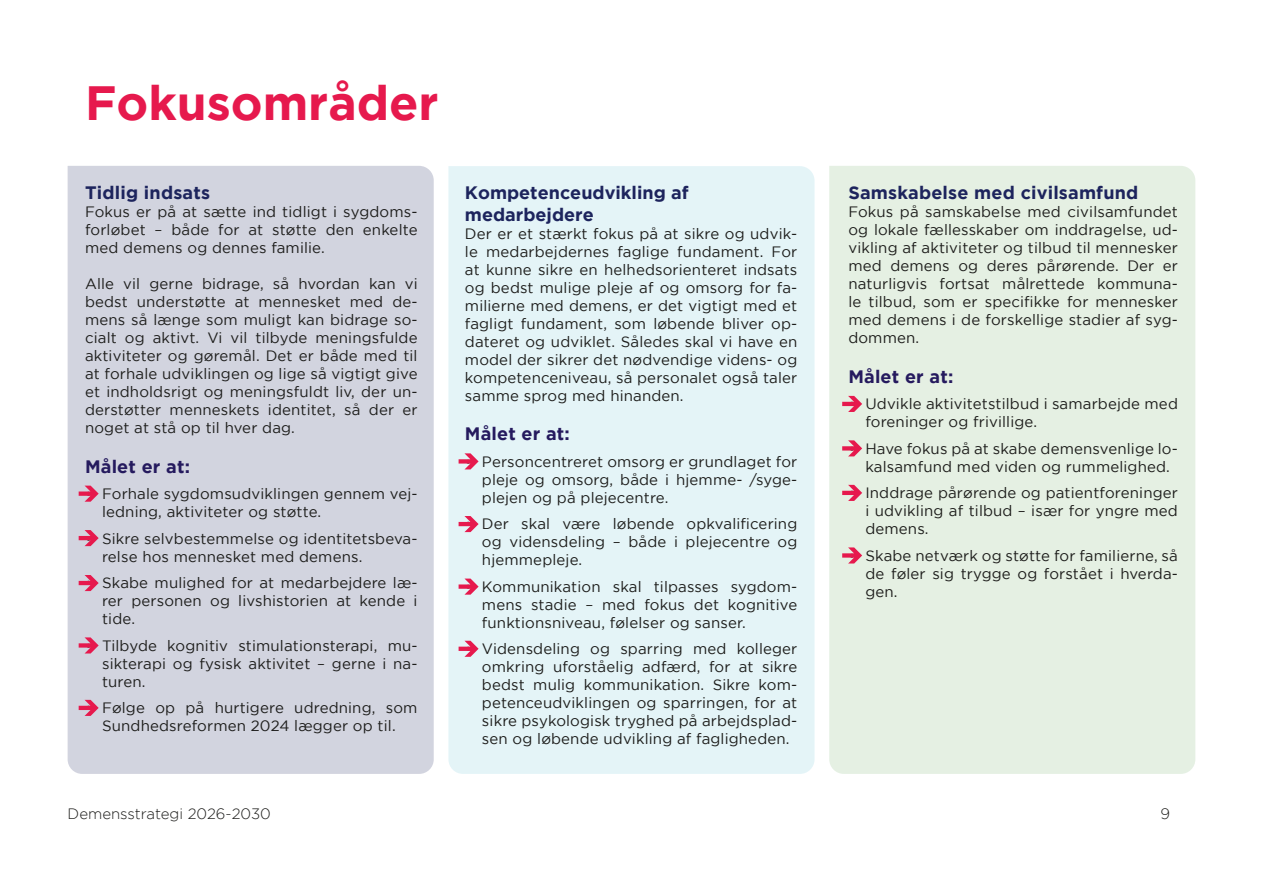
<style>
.page{position:relative;width:1263px;height:893px;background:#fff}
.page>*{position:absolute;margin:0;border:0;box-sizing:border-box;transform-origin:0 0}
.Titel_H2{font:700 48px "Gotham";color:#e6194d}
.Brødtekst{font:700 18px "Gotham";letter-spacing:.01em;color:#1d245d}
.t1{font:700 18px "Gotham";letter-spacing:.01em;color:#251a5e}
.t2{font:15px/18px "Gotham";letter-spacing:.01em;color:#1d1d1b;text-align:justify}
.t3{font:300 15px "Gotham";color:#1d1d1b}
</style>
<div class="page">
<div style="left:68px;top:166px;width:366px;height:608px;background:#d2d4df"></div>
<svg style="left:79px;top:486px;width:20px;height:16px"></svg>
<svg style="left:79px;top:530px;width:20px;height:16px"></svg>
<svg style="left:79px;top:575px;width:20px;height:16px"></svg>
<svg style="left:79px;top:637px;width:20px;height:16px"></svg>
<svg style="left:79px;top:700px;width:20px;height:16px"></svg>
<div style="left:448px;top:166px;width:366px;height:608px;background:#e4f4f7"></div>
<div style="left:829px;top:166px;width:366px;height:608px;background:#e5f0e3"></div>
<svg style="left:459px;top:453px;width:20px;height:16px"></svg>
<svg style="left:842px;top:396px;width:20px;height:16px"></svg>
<svg style="left:842px;top:440px;width:20px;height:16px"></svg>
<svg style="left:842px;top:485px;width:20px;height:16px"></svg>
<svg style="left:842px;top:547px;width:20px;height:16px"></svg>
<svg style="left:459px;top:516px;width:20px;height:16px"></svg>
<svg style="left:459px;top:579px;width:20px;height:16px"></svg>
<svg style="left:459px;top:641px;width:20px;height:16px"></svg>
<h2 class="Titel_H2" style="left:85px;top:75px;width:355px">Fokusområder</h2>
<p class="Brødtekst" style="left:85px;top:182px;width:127px">Tidlig indsats</p>
<p class="t2" style="left:85px;top:202px;width:334px">Fokus er på at sætte ind tidligt i sygdoms&shy;forløbet – både for at støtte den enkelte med demens og dennes familie.</p>
<p class="t2" style="left:85px;top:274px;width:334px">Alle vil gerne bidrage, så hvordan kan vi bedst understøtte at mennesket med de&shy;mens så længe som muligt kan bidrage so&shy;cialt og aktivt. Vi vil tilbyde meningsfulde aktiviteter og gøremål. Det er både med til at forhale udviklingen og lige så vigtigt give et indholdsrigt og meningsfuldt liv, der un&shy;derstøtter menneskets identitet, så der er noget at stå op til hver dag.</p>
<p class="t1" style="left:85px;top:456px;width:107px">Målet er at:</p>
<p class="t2" style="left:102px;top:485px;width:317px;text-indent:-17px">• Forhale sygdomsudviklingen gennem vej&shy;ledning, aktiviteter og støtte.</p>
<p class="t2" style="left:102px;top:529px;width:317px;text-indent:-17px">• Sikre selvbestemmelse og identitetsbeva&shy;relse hos mennesket med demens.</p>
<p class="t2" style="left:102px;top:574px;width:317px;text-indent:-17px">• Skabe mulighed for at medarbejdere læ&shy;rer personen og livshistorien at kende i tide.</p>
<p class="t2" style="left:102px;top:636px;width:317px;text-indent:-17px">• Tilbyde kognitiv stimulationsterapi, mu&shy;sikterapi og fysisk aktivitet – gerne i na&shy;turen.</p>
<p class="t2" style="left:85px;top:699px;width:334px;text-align:center">• Følge op på hurtigere udredning, som<br>Sundhedsreformen 2024 lægger op til.</p>
<p class="Brødtekst" style="left:465px;top:182px;width:225px">Kompetenceudvikling af</p>
<p class="Brødtekst" style="left:465px;top:204px;width:130px">medarbejdere</p>
<p class="t2" style="left:465px;top:224px;width:334px">Der er et stærkt fokus på at sikre og udvik&shy;le medarbejdernes faglige fundament. For at kunne sikre en helhedsorienteret indsats og bedst mulige pleje af og omsorg for fa&shy;milierne med demens, er det vigtigt med et fagligt fundament, som løbende bliver op&shy;dateret og udviklet. Således skal vi have en model der sikrer det nødvendige videns- og kompetenceniveau, så personalet også taler samme sprog med hinanden.</p>
<p class="t1" style="left:465px;top:423px;width:107px">Målet er at:</p>
<p class="t2" style="left:482px;top:452px;width:317px;text-indent:-17px">• Personcentreret omsorg er grundlaget for pleje og omsorg, både i hjemme- /syge&shy;plejen og på plejecentre.</p>
<p class="t2" style="left:482px;top:515px;width:317px;text-indent:-17px">• Der skal være løbende opkvalificering og vidensdeling – både i plejecentre og hjemmepleje.</p>
<p class="t2" style="left:482px;top:577px;width:317px;text-indent:-17px">• Kommunikation skal tilpasses sygdom&shy;mens stadie – med fokus det kognitive funktionsniveau, følelser og sanser.</p>
<p class="t2" style="left:482px;top:640px;width:317px;text-indent:-17px">• Vidensdeling og sparring med kolleger omkring uforståelig adfærd, for at sikre bedst mulig kommunikation. Sikre kom&shy;petenceudviklingen og sparringen, for at sikre psykologisk tryghed på arbejdsplad&shy;sen og løbende udvikling af fagligheden.</p>
<p class="Brødtekst" style="left:848px;top:182px;width:291px">Samskabelse med civilsamfund</p>
<p class="t2" style="left:848px;top:202px;width:331px">Fokus på samskabelse med civilsamfundet og lokale fællesskaber om inddragelse, ud&shy;vikling af aktiviteter og tilbud til mennesker med demens og deres pårørende. Der er naturligvis fortsat målrettede kommuna&shy;le tilbud, som er specifikke for mennesker med demens i de forskellige stadier af syg&shy;dommen.</p>
<p class="t1" style="left:848px;top:366px;width:107px">Målet er at:</p>
<p class="t2" style="left:865px;top:395px;width:314px;text-indent:-17px">• Udvikle aktivitetstilbud i samarbejde med foreninger og frivillige.</p>
<p class="t2" style="left:865px;top:439px;width:314px;text-indent:-17px">• Have fokus på at skabe demensvenlige lo&shy;kalsamfund med viden og rummelighed.</p>
<p class="t2" style="left:865px;top:484px;width:314px;text-indent:-17px">• Inddrage pårørende og patientforeninger i udvikling af tilbud – især for yngre med demens.</p>
<p class="t2" style="left:865px;top:546px;width:314px;text-indent:-17px">• Skabe netværk og støtte for familierne, så de føler sig trygge og forstået i hverda&shy;gen.</p>
<p class="t3" style="left:68px;top:805px;width:205px">Demensstrategi 2026-2030</p>
<p class="t3" style="left:1160px;top:805px;width:11px">9</p>
</div>
